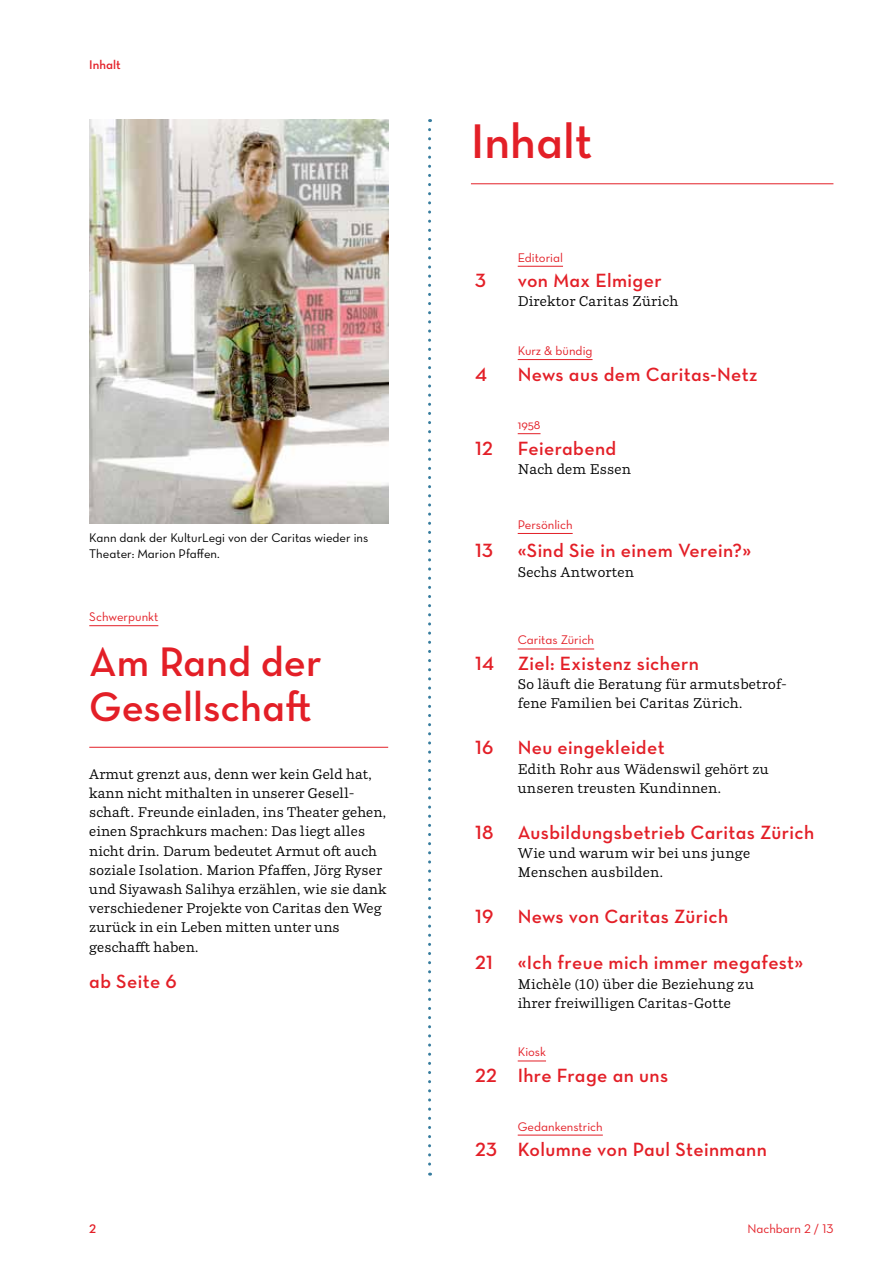
<style>
.page{position:relative;width:893px;height:1263px;background:#fff}
.page>*{position:absolute;margin:0;border:0;box-sizing:border-box;transform-origin:0 0}
.t1{font:49.5px "Neutraface Text Demi Alt";color:#e31f27}
.t2{font:42px/45px "Neutraface Text Demi Alt";color:#e31f27}
.t3{font:19.5px "Neutraface Text Demi Alt";letter-spacing:.02em;color:#e31f27}
.t4{font:13.8px/19.2px "Parry Pro";letter-spacing:.01em;color:#000}
.t5{font:12.75px "Neutraface Text Book Alt";color:#e31f27}
.t6{font:12.75px/16.5px "Neutraface Text Book Alt";color:#000}
.t7{font:12.75px "Neutraface Text Demi Alt";color:#e31f27}
</style>
<div class="page">
<img style="left:89px;top:119px;width:299px;height:404px">
<svg style="left:428px;top:130px;width:3px;height:1045px"></svg>
<hr style="left:89px;top:625px;width:69px;height:1px;background:#e31f27">
<hr style="left:89px;top:747px;width:299px;height:1px;background:#e31f27">
<hr style="left:471px;top:183px;width:362px;height:1px;background:#e31f27">
<hr style="left:518px;top:266px;width:45px;height:1px;background:#e31f27">
<hr style="left:518px;top:359px;width:74px;height:1px;background:#e31f27">
<svg style="left:518px;top:433px;width:22px;height:1px"></svg>
<hr style="left:518px;top:533px;width:55px;height:1px;background:#e31f27">
<hr style="left:518px;top:649px;width:76px;height:1px;background:#e31f27">
<svg style="left:518px;top:1060px;width:28px;height:1px"></svg>
<hr style="left:518px;top:1135px;width:85px;height:1px;background:#e31f27">
<p class="t7" style="left:89px;top:57px;width:33px">Inhalt</p>
<p class="t6" style="left:89px;top:529px;width:281px">Kann dank der KulturLegi von der Caritas wieder ins<br>Theater: Marion Pfaffen.</p>
<p class="t5" style="left:89px;top:609px;width:71px">Schwerpunkt</p>
<h2 class="t2" style="left:89px;top:639px;width:234px">Am Rand der<br>Gesellschaft</h2>
<p class="t4" style="left:89px;top:764px;width:299px">Armut grenzt aus, denn wer kein Geld hat, kann nicht mithalten in unserer Gesell&shy;schaft. Freunde einladen, ins Theater gehen, einen Sprachkurs machen: Das liegt alles nicht drin. Darum bedeutet Armut oft auch soziale Isolation. Marion Pfaffen, Jörg Ryser und Siyawash Salihya erzählen, wie sie dank verschiedener Projekte von Caritas den Weg zurück in ein Leben mitten unter uns geschafft haben.</p>
<h3 class="t3" style="left:89px;top:969px;width:89px">ab Seite 6</h3>
<h1 class="t1" style="left:471px;top:110px;width:123px">Inhalt</h1>
<p class="t5" style="left:518px;top:249px;width:47px">Editorial</p>
<h3 class="t3" style="left:475px;top:268px;width:12px">3</h3>
<h3 class="t3" style="left:518px;top:268px;width:145px">von Max Elmiger</h3>
<p class="t4" style="left:518px;top:292px;width:162px">Direktor Caritas Zürich</p>
<p class="t5" style="left:518px;top:343px;width:76px">Kurz &amp; bündig</p>
<h3 class="t3" style="left:475px;top:362px;width:14px">4</h3>
<h3 class="t3" style="left:518px;top:362px;width:241px">News aus dem Caritas-Netz</h3>
<p class="t5" style="left:518px;top:417px;width:24px">1958</p>
<h3 class="t3" style="left:475px;top:436px;width:19px">12</h3>
<h3 class="t3" style="left:518px;top:436px;width:100px">Feierabend</h3>
<p class="t4" style="left:518px;top:459px;width:115px">Nach dem Essen</p>
<p class="t5" style="left:518px;top:517px;width:56px">Persönlich</p>
<h3 class="t3" style="left:475px;top:539px;width:19px">13</h3>
<h3 class="t3" style="left:518px;top:539px;width:235px">«Sind Sie in einem Verein?»</h3>
<p class="t4" style="left:518px;top:562px;width:118px">Sechs Antworten</p>
<p class="t5" style="left:518px;top:632px;width:78px">Caritas Zürich</p>
<h3 class="t3" style="left:475px;top:651px;width:225px">14 Ziel: Existenz sichern</h3>
<p class="t4" style="left:518px;top:675px;width:270px">So läuft die Beratung für armutsbetrof&shy;fene Familien bei Caritas Zürich.</p>
<h3 class="t3" style="left:475px;top:736px;width:191px">16 Neu eingekleidet</h3>
<p class="t4" style="left:518px;top:759px;width:253px">Edith Rohr aus Wädenswil gehört zu unseren treusten Kundinnen.</p>
<h3 class="t3" style="left:475px;top:820px;width:341px">18 Ausbildungsbetrieb Caritas Zürich</h3>
<p class="t4" style="left:518px;top:843px;width:234px">Wie und warum wir bei uns junge<br>Menschen ausbilden.</p>
<h3 class="t3" style="left:475px;top:904px;width:255px">19 News von Caritas Zürich</h3>
<h3 class="t3" style="left:475px;top:950px;width:19px">21</h3>
<h3 class="t3" style="left:518px;top:950px;width:287px">«Ich freue mich immer megafest»</h3>
<p class="t4" style="left:518px;top:974px;width:238px">Michèle (10) über die Beziehung zu ihrer freiwilligen Caritas-Gotte</p>
<p class="t5" style="left:518px;top:1044px;width:30px">Kiosk</p>
<h3 class="t3" style="left:475px;top:1063px;width:194px">22 Ihre Frage an uns</h3>
<p class="t5" style="left:518px;top:1118px;width:87px">Gedankenstrich</p>
<h3 class="t3" style="left:475px;top:1137px;width:293px">23 Kolumne von Paul Steinmann</h3>
<p class="t7" style="left:89px;top:1221px;width:8px">2</p>
<p class="t5" style="left:747px;top:1221px;width:87px">Nachbarn 2 / 13</p>
</div>
